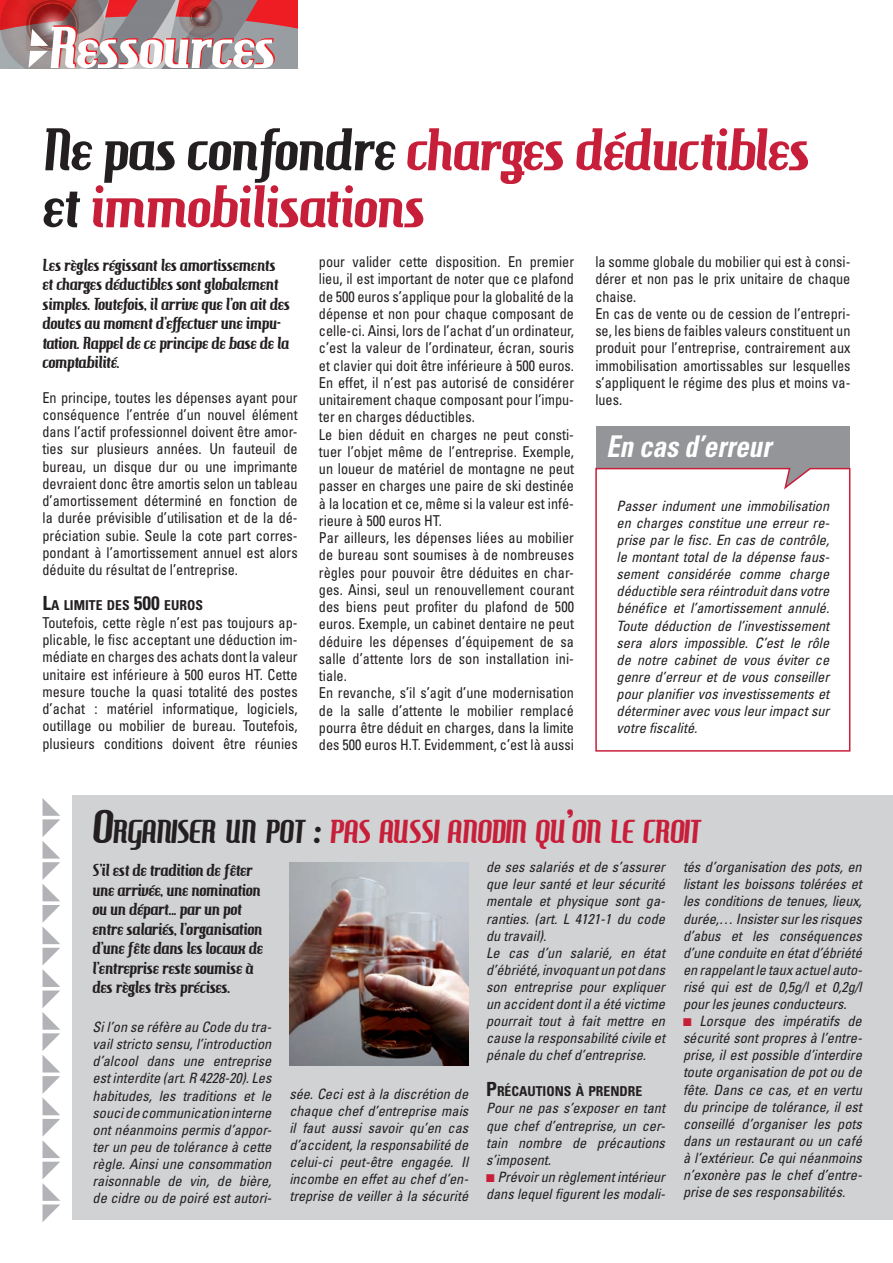
<style>
.page{position:relative;width:893px;height:1263px;background:#fff}
.page>*{position:absolute;margin:0;border:0;box-sizing:border-box;transform-origin:0 0}
.t1{font:57px/57px "Hamburger Heaven";color:#c71f3a}
.t2{font:31.5px "Hamburger Heaven";color:#c71f3a}
.t3{font:italic 700 condensed 30px "Univers";color:#fff;scale:.9 1}
.t4{font:16.5px/19.5px "Hamburger Heaven";color:#231f20}
.t5{font:condensed 15px/17.2px "Univers";color:#231f20;text-align:justify;scale:.95 1}
.t6{font:italic condensed 14.25px/17.1px "Univers";color:#231f20;text-align:justify}
.t7{font:700 condensed 13.65px "Univers";color:#231f20}
.s1{color:#231f20}
.s2{font-size:19.5px}
.s3{font-size:45px;color:#231f20}
.s4{font-size:45px}
.s5{color:#c71f3a}
</style>
<div class="page">
<div style="left:72px;top:795px;width:821px;height:425px;background:#d1d2d4"></div>
<svg style="left:0;top:0;width:297px;height:68px"></svg>
<svg style="left:43px;top:799px;width:17px;height:423px"></svg>
<img style="left:290px;top:862px;width:178px;height:204px">
<div style="left:596px;top:427px;width:254px;height:210px;background:#939598"></div>
<div style="left:595px;top:467px;width:256px;height:285px;background:#fff"></div>
<h1 class="t1" style="left:43px;top:122px;width:768px"><span class="s1">Ne pas confondre</span> charges déductibles <span class="s1">et</span> immobilisations</h1>
<p class="t4" style="left:43px;top:255px;width:249px">Les règles régissant les amortissements et charges déductibles sont globalement simples. Toutefois, il arrive que l’on ait des doutes au moment d’effectuer une impu&shy;tation. Rappel de ce principe de base de la comptabilité.</p>
<p class="t5" style="left:43px;top:388px;width:270px">En principe, toutes les dépenses ayant pour conséquence l’entrée d’un nouvel élément dans l’actif professionnel doivent être amor&shy;ties sur plusieurs années. Un fauteuil de bureau, un disque dur ou une imprimante devraient donc être amortis selon un tableau d’amortissement déterminé en fonction de la durée prévisible d’utilisation et de la dé&shy;préciation subie. Seule la cote part corres&shy;pondant à l’amortissement annuel est alors déduite du résultat de l’entreprise.</p>
<p class="t7" style="left:43px;top:597px;width:162px"><span class="s2">L</span>A LIMITE DES <span class="s2">500</span> EUROS</p>
<p class="t5" style="left:43px;top:613px;width:270px">Toutefois, cette règle n’est pas toujours ap&shy;plicable, le fisc acceptant une déduction im&shy;médiate en charges des achats dont la valeur unitaire est inférieure à 500 euros HT. Cette mesure touche la quasi totalité des postes d’achat : matériel informatique, logiciels, outillage ou mobilier de bureau. Toutefois, plusieurs conditions doivent être réunies</p>
<p class="t5" style="left:319px;top:253px;width:270px;text-align:left">pour valider cette disposition. En premier lieu, il est important de noter que ce plafond de 500 euros s’applique pour la globalité de la dépense et non pour chaque composant de celle-ci. Ainsi, lors de l’achat d’un ordinateur, c’est la valeur de l’ordinateur, écran, souris et clavier qui doit être inférieure à 500 euros.<br>En effet, il n’est pas autorisé de considérer unitairement chaque composant pour l’impu&shy;ter en charges déductibles.<br>Le bien déduit en charges ne peut consti&shy;tuer l’objet même de l’entreprise. Exemple, un loueur de matériel de montagne ne peut passer en charges une paire de ski destinée à la location et ce, même si la valeur est infé&shy;rieure à 500 euros HT.<br>Par ailleurs, les dépenses liées au mobilier de bureau sont soumises à de nombreuses règles pour pouvoir être déduites en char&shy;ges. Ainsi, seul un renouvellement courant des biens peut profiter du plafond de 500 euros. Exemple, un cabinet dentaire ne peut déduire les dépenses d’équipement de sa salle d’attente lors de son installation ini&shy;tiale.<br>En revanche, s’il s’agit d’une modernisation de la salle d’attente le mobilier remplacé pourra être déduit en charges, dans la limite des 500 euros H.T. Evidemment, c’est là aussi</p>
<p class="t5" style="left:595px;top:253px;width:270px;text-align:left">la somme globale du mobilier qui est à consi&shy;dérer et non pas le prix unitaire de chaque chaise.<br>En cas de vente ou de cession de l’entrepri&shy;se, les biens de faibles valeurs constituent un produit pour l’entreprise, contrairement aux immobilisation amortissables sur lesquelles s’appliquent le régime des plus et moins va&shy;lues.</p>
<h3 class="t3" style="left:606px;top:428px;width:188px">En cas d’erreur</h3>
<p class="t6" style="left:617px;top:497px;width:214px">Passer indument une immobilisation en charges constitue une erreur re&shy;prise par le fisc. En cas de contrôle, le montant total de la dépense faus&shy;sement considérée comme charge déductible sera réintroduit dans votre bénéfice et l’amortissement annulé.<br>Toute déduction de l’investissement sera alors impossible. C’est le rôle de notre cabinet de vous éviter ce genre d’erreur et de vous conseiller pour planifier vos investissements et déterminer avec vous leur impact sur votre fiscalité.</p>
<h2 class="t2" style="left:92px;top:813px;width:609px"><span class="s3">O</span><span class="s1">RGANISER UN POT</span> <span class="s3">:</span> PAS AUSSI ANODIN QU<span class="s4">’</span>ON LE CROIT</h2>
<p class="t4" style="left:93px;top:861px;width:172px">S’il est de tradition de fêter une arrivée, une nomination ou un départ... par un pot entre salariés, l’organisation d’une fête dans les locaux de l’entreprise reste soumise à des règles très précises.</p>
<p class="t6" style="left:93px;top:1018px;width:180px">Si l’on se réfère au Code du tra&shy;vail stricto sensu, l’introduction d’alcool dans une entreprise est interdite (art. R 4228-20). Les habitudes, les traditions et le souci de communication interne ont néanmoins permis d’appor&shy;ter un peu de tolérance à cette règle. Ainsi une consommation raisonnable de vin, de bière, de cidre ou de poiré est autori-</p>
<p class="t6" style="left:289px;top:1085px;width:180px">sée. Ceci est à la discrétion de chaque chef d’entreprise mais il faut aussi savoir qu’en cas d’accident, la responsabilité de celui-ci peut-être engagée. Il incombe en effet au chef d’en&shy;treprise de veiller à la sécurité</p>
<p class="t6" style="left:486px;top:858px;width:180px;text-align:left">de ses salariés et de s’assurer que leur santé et leur sécurité mentale et physique sont ga&shy;ranties. (art. L 4121-1 du code du travail).<br>Le cas d’un salarié, en état d’ébriété, invoquant un pot dans son entreprise pour expliquer un accident dont il a été victime pourrait tout à fait mettre en cause la responsabilité civile et pénale du chef d’entreprise.</p>
<p class="t7" style="left:486px;top:1083px;width:158px"><span class="s2">P</span>RÉCAUTIONS À PRENDRE</p>
<p class="t6" style="left:486px;top:1099px;width:180px">Pour ne pas s’exposer en tant que chef d’entreprise, un cer&shy;tain nombre de précautions s’imposent.</p>
<p class="t6" style="left:486px;top:1168px;width:180px"><span class="s5">■</span> Prévoir un règlement intérieur dans lequel figurent les modali-</p>
<p class="t6" style="left:683px;top:858px;width:180px">tés d’organisation des pots, en listant les boissons tolérées et les conditions de tenues, lieux, durée,… Insister sur les risques d’abus et les conséquences d’une conduite en état d’ébriété en rappelant le taux actuel auto&shy;risé qui est de 0,5g/l et 0,2g/l pour les jeunes conducteurs.</p>
<p class="t6" style="left:683px;top:1012px;width:180px"><span class="s5">■</span> Lorsque des impératifs de sécurité sont propres à l’entre&shy;prise, il est possible d’interdire toute organisation de pot ou de fête. Dans ce cas, et en vertu du principe de tolérance, il est conseillé d’organiser les pots dans un restaurant ou un café à l’extérieur. Ce qui néanmoins n’exonère pas le chef d’entre&shy;prise de ses responsabilités.</p>
</div>
